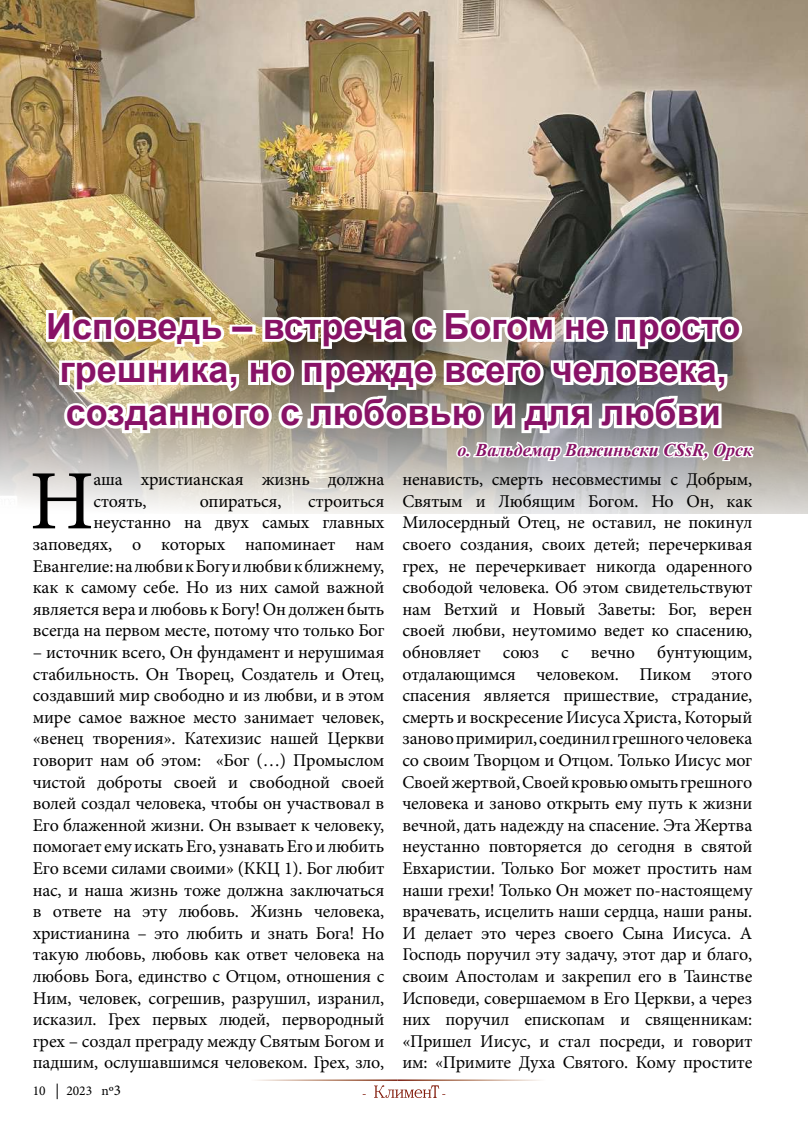
<style>
.page{position:relative;width:808px;height:1127px;background:#fff}
.page>*{position:absolute;margin:0;border:0;box-sizing:border-box;transform-origin:0 0}
.t1{font:84.45px "Minion Pro";color:#000}
.t2{font:700 36px/43.2px "Arial";color:#881266;text-align:center}
.t3{font:18px/21.6px "Minion Pro";letter-spacing:-.01em;color:#000;text-align:justify}
.t4{font:italic 700 18px "Times New Roman";color:#881266}
.t5{font:13.5px "Minion Pro";color:#000}
.s1{font-size:15px}
</style>
<div class="page">
<svg style="left:57px;top:1083px;width:1px;height:16px"></svg>
<img style="left:0;top:0;width:808px;height:513px">
<img style="left:43px;top:291px;width:713px;height:173px">
<svg style="left:374px;top:1085px;width:71px;height:13px"></svg>
<h2 class="t2" style="left:46px;top:305px;width:695px">Исповедь – встреча с Богом не просто грешника, но прежде всего человека, созданного с любовью и для любви</h2>
<h1 class="t1" style="left:30px;top:445px;width:66px">Н</h1>
<p class="t3" style="left:93px;top:469px;width:292px">аша христианская жизнь должна стоять,</p>
<p class="t3" style="left:33px;top:490px;width:353px;text-align:right">строиться<br>неустанно на двух самых главных заповедях, о которых напоминает нам Евангелие: на любви к Богу и любви к ближнему, как к самому себе. Но из них самой важной является вера и любовь к Богу! Он должен быть всегда на первом месте, потому что только Бог</p>
<p class="t3" style="left:33px;top:641px;width:353px">– источник всего, Он фундамент и нерушимая стабильность. Он Творец, Создатель и Отец, создавший мир свободно и из любви, и в этом мире самое важное место занимает человек, «венец творения». Катехизис нашей Церкви говорит нам об этом: «Бог (…) Промыслом чистой доброты своей и свободной своей волей создал человека, чтобы он участвовал в Его блаженной жизни. Он взывает к человеку, помогает ему искать Его, узнавать Его и любить Его всеми силами своими» (ККЦ 1). Бог любит нас, и наша жизнь тоже должна заключаться в ответе на эту любовь. Жизнь человека, христианина – это любить и знать Бога! Но такую любовь, любовь как ответ человека на любовь Бога, единство с Отцом, отношения с Ним, человек, согрешив, разрушил, изранил, исказил. Грех первых людей, первородный грех – создал преграду между Святым Богом и падшим, ослушавшимся человеком. Грех, зло,</p>
<p class="t3" style="left:200px;top:490px;width:83px">опираться,</p>
<p class="t5" style="left:33px;top:1081px;width:14px">10</p>
<p class="t5" style="left:66px;top:1081px;width:56px">2023 n<span class="s1">º3</span></p>
<p class="t4" style="left:457px;top:437px;width:296px">о. Вальдемар Важиньски CSsR, Орск</p>
<p class="t3" style="left:402px;top:469px;width:351px">ненависть, смерть несовместимы с Добрым, Святым и Любящим Богом. Но Он, как Милосердный Отец, не оставил, не покинул своего создания, своих детей; перечеркивая грех, не перечеркивает никогда одаренного свободой человека. Об этом свидетельствуют нам Ветхий и Новый Заветы: Бог, верен своей любви, неутомимо ведет ко спасению, обновляет союз с вечно бунтующим, отдалающимся человеком. Пиком этого спасения является пришествие, страдание, смерть и воскресение Иисуса Христа, Который заново примирил, соединил грешного человека со своим Творцом и Отцом. Только Иисус мог Своей жертвой, Своей кровью омыть грешного человека и заново открыть ему путь к жизни вечной, дать надежду на спасение. Эта Жертва неустанно повторяется до сегодня в святой Евхаристии. Только Бог может простить нам наши грехи! Только Он может по-настоящему врачевать, исцелить наши сердца, наши раны.<br>И делает это через своего Сына Иисуса. А Господь поручил эту задачу, этот дар и благо, своим Апостолам и закрепил его в Таинстве Исповеди, совершаемом в Его Церкви, а через них поручил епископам и священникам: «Пришел Иисус, и стал посреди, и говорит им: «Примите Духа Святого. Кому простите</p>
</div>
